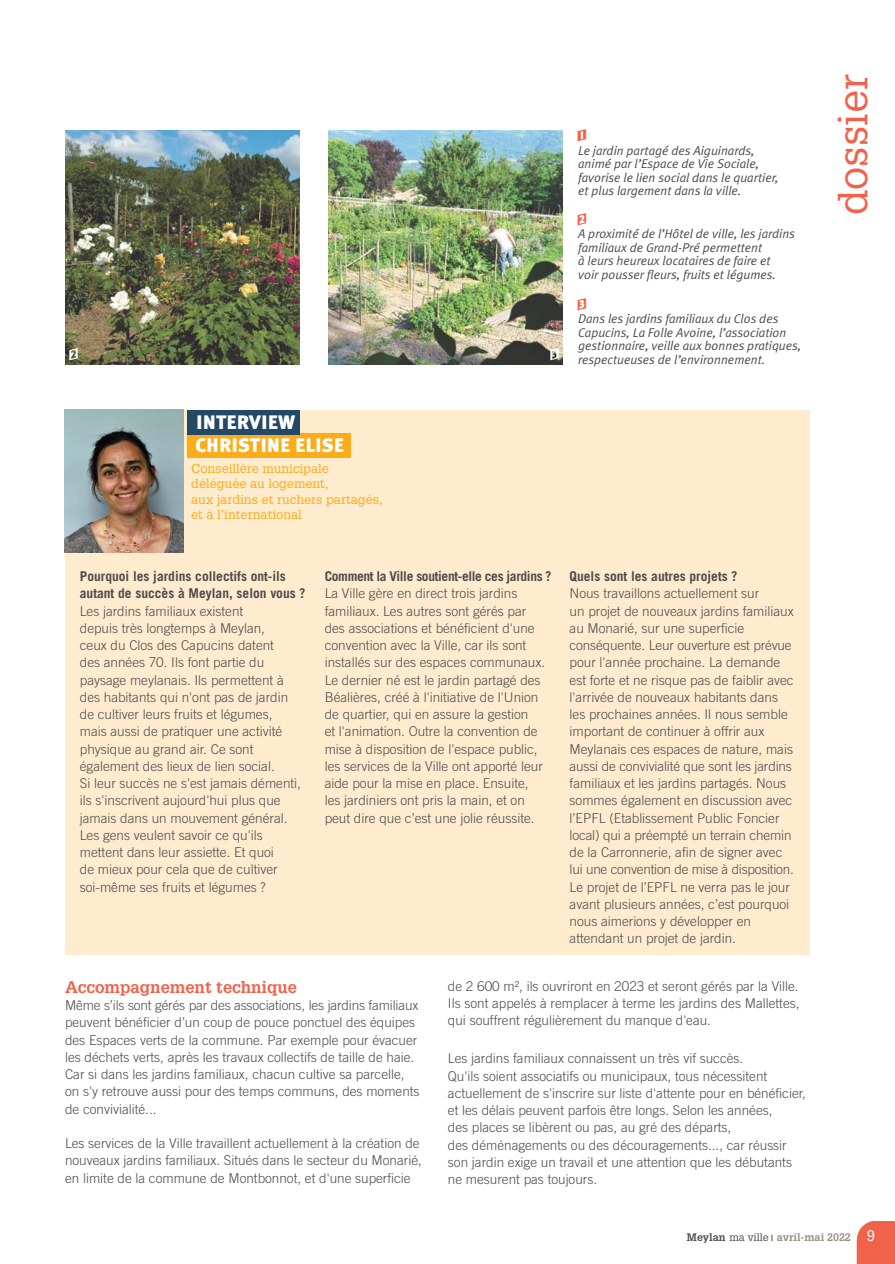
<style>
.page{position:relative;width:895px;height:1264px;background:#fff}
.page>*{position:absolute;margin:0;border:0;box-sizing:border-box;transform-origin:0 0}
.t1{font:41.25px "Glypha LT";color:#f1624a}
.t2{font:900 19.5px "Meta Plus";color:#fff}
.t3{font:700 16.5px "Glypha";color:#f1624a}
.t4{font:16.5px "Cinerama";color:#f1624a}
.t5{font:16.5px "Cinerama";color:#fff}
.t6{font:300 13.5px/17.2px "Trade Gothic";color:#4c4c4e}
.t7{font:700 13.5px/17.2px "Trade Gothic";color:#4c4c4e}
.t8{font:700 13.5px "Trade Gothic";letter-spacing:-.025em;color:#4c4c4e}
.t9{font:italic 12.75px/13.5px "Meta Plus Normal";color:#4c4c4e}
.t10{font:12.75px/15.3px "Glypha LT";color:#fbac18}
.t11{font:700 10.65px "Glypha";color:#988d7a}
.s1{color:#4c4c4e}
.s2{font-family:"Glypha LT";font-weight:400;color:#4c4c4e}
.s3{font-family:"Glypha LT";font-weight:400;font-size:15px;color:#fff}
</style>
<div class="page">
<div style="left:65px;top:410px;width:744px;height:544px;background:#ffebcd"></div>
<div style="left:187px;top:433px;width:164px;height:25px;background:#fbac18"></div>
<div style="left:187px;top:410px;width:113px;height:24px;background:#244966"></div>
<img style="left:65px;top:410px;width:119px;height:143px">
<svg style="left:856px;top:1221px;width:38px;height:42px;background:#f16c56"></svg>
<img style="left:65px;top:131px;width:234px;height:234px">
<img style="left:329px;top:131px;width:233px;height:234px">
<p class="t4" style="left:577px;top:126px;width:10px">1</p>
<p class="t9" style="left:578px;top:144px;width:202px">Le jardin partagé des Aiguinards, animé par l’Espace de Vie Sociale, favorise le lien social dans le quartier, et plus largement dans la ville.</p>
<p class="t4" style="left:577px;top:209px;width:10px">2</p>
<p class="t9" style="left:578px;top:228px;width:218px">A proximité de l’Hôtel de ville, les jardins familiaux de Grand-Pré permettent<br>à leurs heureux locataires de faire et<br>voir pousser fleurs, fruits et légumes.</p>
<p class="t4" style="left:577px;top:294px;width:10px">3</p>
<p class="t9" style="left:578px;top:313px;width:224px">Dans les jardins familiaux du Clos des<br>Capucins, La Folle Avoine, l’association gestionnaire, veille aux bonnes pratiques,</p>
<p class="t5" style="left:69px;top:344px;width:10px">2</p>
<p class="t9" style="left:550px;top:353px;width:216px"><sup>3</sup> respectueuses de l’environnement.</p>
<h2 class="t2" style="left:196px;top:415px;width:101px">INTERVIEW</h2>
<p class="t10" style="left:191px;top:462px;width:193px">Conseillère municipale déléguée au logement,<br>aux jardins et ruchers partagés, et à l’international</p>
<h2 class="t2" style="left:195px;top:438px;width:150px">CHRISTINE ELISE</h2>
<p class="t7" style="left:80px;top:568px;width:227px">Pourquoi les jardins collectifs ont-ils autant de succès à Meylan, selon vous ?</p>
<p class="t6" style="left:80px;top:603px;width:223px">Les jardins familiaux existent<br>depuis très longtemps à Meylan,<br>ceux du Clos des Capucins datent<br>des années 70. Ils font partie du paysage meylanais. Ils permettent à des habitants qui n'ont pas de jardin de cultiver leurs fruits et légumes, mais aussi de pratiquer une activité physique au grand air. Ce sont également des lieux de lien social.<br>Si leur succès ne s'est jamais démenti, ils s'inscrivent aujourd'hui plus que jamais dans un mouvement général.<br>Les gens veulent savoir ce qu'ils mettent dans leur assiette. Et quoi<br>de mieux pour cela que de cultiver soi-même ses fruits et légumes ?</p>
<p class="t8" style="left:325px;top:571px;width:228px">Comment la Ville soutient-elle ces jardins ?</p>
<p class="t6" style="left:325px;top:586px;width:222px">La Ville gère en direct trois jardins familiaux. Les autres sont gérés par des associations et bénéficient d'une convention avec la Ville, car ils sont installés sur des espaces communaux.<br>Le dernier né est le jardin partagé des Béalières, créé à l'initiative de l'Union de quartier, qui en assure la gestion<br>et l'animation. Outre la convention de mise à disposition de l'espace public, les services de la Ville ont apporté leur aide pour la mise en place. Ensuite, les jardiniers ont pris la main, et on peut dire que c’est une jolie réussite.</p>
<p class="t7" style="left:569px;top:568px;width:169px">Quels sont les autres projets ?</p>
<p class="t6" style="left:569px;top:586px;width:226px">Nous travaillons actuellement sur<br>un projet de nouveaux jardins familiaux au Monarié, sur une superficie conséquente. Leur ouverture est prévue pour l'année prochaine. La demande est forte et ne risque pas de faiblir avec l'arrivée de nouveaux habitants dans les prochaines années. Il nous semble important de continuer à offrir aux Meylanais ces espaces de nature, mais aussi de convivialité que sont les jardins familiaux et les jardins partagés. Nous sommes également en discussion avec l’EPFL (Etablissement Public Foncier local) qui a préempté un terrain chemin de la Carronnerie, afin de signer avec lui une convention de mise à disposition.<br>Le projet de l’EPFL ne verra pas le jour avant plusieurs années, c’est pourquoi nous aimerions y développer en attendant un projet de jardin.</p>
<p class="t3" style="left:65px;top:980px;width:233px">Accompagnement technique</p>
<p class="t6" style="left:65px;top:997px;width:356px">Même s’ils sont gérés par des associations, les jardins familiaux peuvent bénéficier d’un coup de pouce ponctuel des équipes des Espaces verts de la commune. Par exemple pour évacuer les déchets verts, après les travaux collectifs de taille de haie.<br>Car si dans les jardins familiaux, chacun cultive sa parcelle, on s'y retrouve aussi pour des temps communs, des moments de convivialité...</p>
<p class="t6" style="left:65px;top:1135px;width:358px">Les services de la Ville travaillent actuellement à la création de nouveaux jardins familiaux. Situés dans le secteur du Monarié, en limite de la commune de Montbonnot, et d'une superficie</p>
<p class="t6" style="left:448px;top:978px;width:353px;text-align:justify">de 2 600 m², ils ouvriront en 2023 et seront gérés par la Ville.<br>Ils sont appelés à remplacer à terme les jardins des Mallettes, qui souffrent régulièrement du manque d'eau.</p>
<p class="t6" style="left:448px;top:1050px;width:359px">Les jardins familiaux connaissent un très vif succès.<br>Qu'ils soient associatifs ou municipaux, tous nécessitent actuellement de s'inscrire sur liste d'attente pour en bénéficier, et les délais peuvent parfois être longs. Selon les années,<br>des places se libèrent ou pas, au gré des départs,<br>des déménagements ou des découragements..., car réussir son jardin exige un travail et une attention que les débutants ne mesurent pas toujours.</p>
<h1 class="t1" style="left:837px;top:215px;width:142px;rotate:-90deg">dossier</h1>
<p class="t11" style="left:687px;top:1232px;width:190px"><span class="s1">Meylan</span> <span class="s2">ma ville</span> avril-mai 2022 <span class="s3">9</span></p>
</div>
